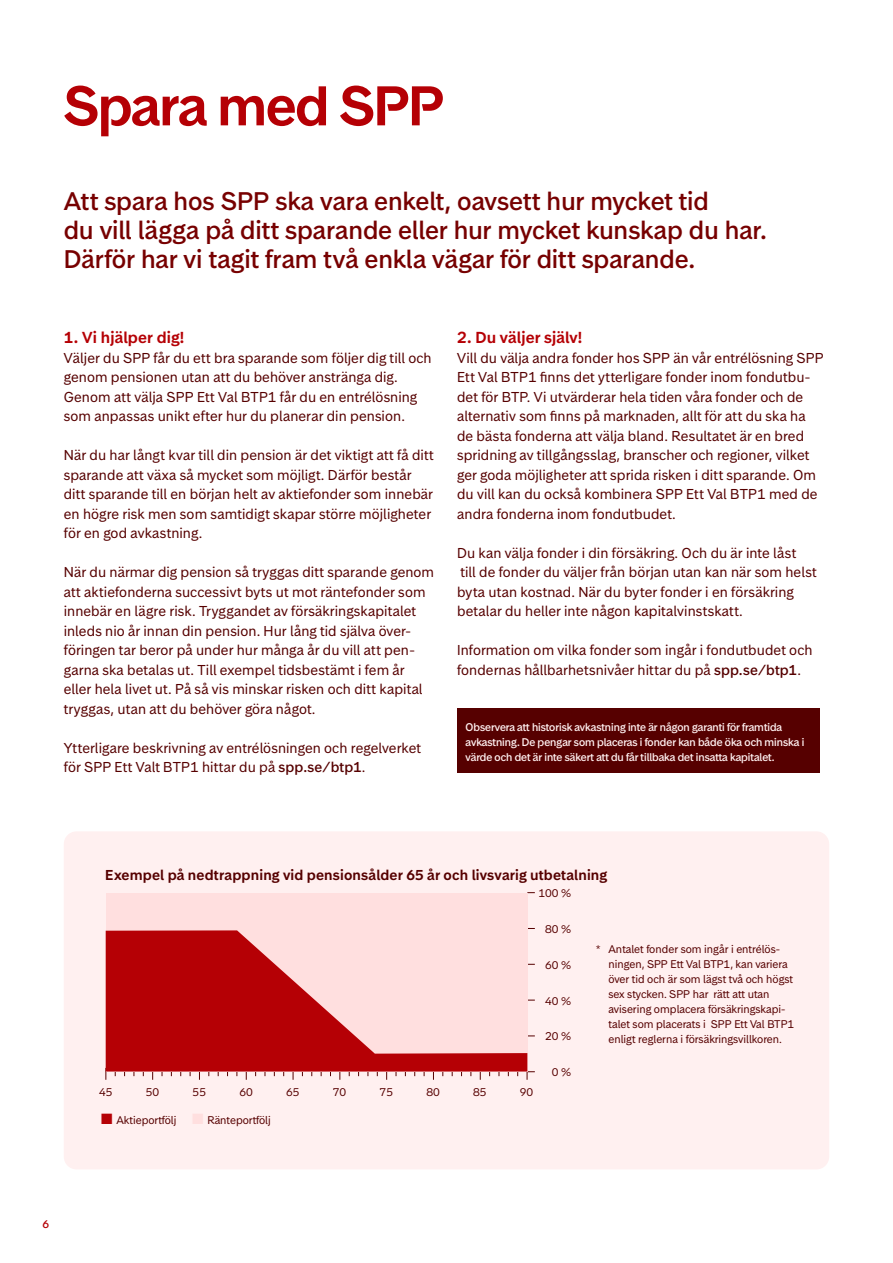
<style>
.page{position:relative;width:893px;height:1263px;background:#fff}
.page>*{position:absolute;margin:0;border:0;box-sizing:border-box;transform-origin:0 0}
.Rubrik-1-inlaga-2024{font:600 52.5px "Storebrand Display";letter-spacing:-.015em;color:#b50005}
.Ingress-16pt-2024{font:500 24px/28.8px "Storebrand Text";letter-spacing:-.005em;color:#700}
.Mellanrubrik-1-2024{font:600 15px "Storebrand Text";letter-spacing:.005em;color:#b50005}
.Brödtext-2-u-avstånd-2024{font:13.5px/19.5px "Storebrand Text";letter-spacing:.005em;color:#560000}
.Mellanrubrik-2-2024{font:600 13.5px "Storebrand Text";letter-spacing:.01em;color:#560000}
.Fotnot-7_10-2024{font:10.5px/15px "Storebrand Text";color:#560000}
._2021_Fotnot_diagramtext_bildtext_7_10{font:500 10.5px/15px "Storebrand Display";color:#fff0f0}
.Mentors_namn_diagramrubrik_8_10{font:10.5px "Storebrand Text";color:#560000}
.t1{font:500 10.5px "Storebrand Text";color:#b50005}
.s1{font-weight:500}
.s2{color:#b50005}
.s3{color:#ffdfdf}
</style>
<div class="page">
<div style="left:64px;top:831px;width:765px;height:338px;background:#fff0f0;border-radius:13px"></div>
<div style="left:457px;top:708px;width:362px;height:64px;background:#560000"></div>
<svg style="left:527px;top:1068px;width:8px;height:12px"></svg>
<div style="left:106px;top:893px;width:421px;height:178px;background:#ffdfdf"></div>
<svg style="left:106px;top:930px;width:421px;height:141px;fill:#b50005"></svg>
<p class="Rubrik-1-inlaga-2024" style="left:64px;top:71px;width:382px">Spara med SPP</p>
<p class="Ingress-16pt-2024" style="left:64px;top:187px;width:705px">Att spara hos SPP ska vara enkelt, oavsett hur mycket tid<br>du vill lägga på ditt sparande eller hur mycket kunskap du har.<br>Därför har vi tagit fram två enkla vägar för ditt sparande.</p>
<p class="Mellanrubrik-1-2024" style="left:64px;top:327px;width:122px">1. Vi hjälper dig!</p>
<p class="Brödtext-2-u-avstånd-2024" style="left:64px;top:348px;width:369px">Väljer du SPP får du ett bra sparande som följer dig till och genom pensionen utan att du behöver anstränga dig.<br>Genom att välja SPP Ett Val BTP1 får du en entrélösning som anpassas unikt efter hur du planerar din pension.</p>
<p class="Brödtext-2-u-avstånd-2024" style="left:64px;top:445px;width:371px">När du har långt kvar till din pension är det viktigt att få ditt sparande att växa så mycket som möjligt. Därför består ditt sparande till en början helt av aktiefonder som innebär en högre risk men som samtidigt skapar större möjligheter för en god avkastning.</p>
<p class="Brödtext-2-u-avstånd-2024" style="left:64px;top:562px;width:372px">När du närmar dig pension så tryggas ditt sparande genom att aktiefonderna successivt byts ut mot räntefonder som innebär en lägre risk. Tryggandet av försäkringskapitalet inleds nio år innan din pension. Hur lång tid själva över&shy;föringen tar beror på under hur många år du vill att pen&shy;garna ska betalas ut. Till exempel tidsbestämt i fem år eller hela livet ut. På så vis minskar risken och ditt kapital tryggas, utan att du behöver göra något.</p>
<p class="Brödtext-2-u-avstånd-2024" style="left:64px;top:738px;width:359px">Ytterligare beskrivning av entrélösningen och regelverket för SPP Ett Valt BTP1 hittar du på <span class="s1">spp.se/btp1</span>.</p>
<p class="Mellanrubrik-1-2024" style="left:457px;top:327px;width:127px">2. Du väljer själv!</p>
<p class="Brödtext-2-u-avstånd-2024" style="left:457px;top:348px;width:368px">Vill du välja andra fonder hos SPP än vår entrélösning SPP Ett Val BTP1 finns det ytterligare fonder inom fondutbu&shy;det för BTP. Vi utvärderar hela tiden våra fonder och de alternativ som finns på marknaden, allt för att du ska ha de bästa fonderna att välja bland. Resultatet är en bred spridning av tillgångsslag, branscher och regioner, vilket ger goda möjligheter att sprida risken i ditt sparande. Om du vill kan du också kombinera SPP Ett Val BTP1 med de andra fonderna inom fondutbudet.</p>
<p class="Brödtext-2-u-avstånd-2024" style="left:457px;top:543px;width:361px">Du kan välja fonder i din försäkring. Och du är inte låst<br>till de fonder du väljer från början utan kan när som helst byta utan kostnad. När du byter fonder i en försäkring betalar du heller inte någon kapitalvinstskatt.</p>
<p class="Brödtext-2-u-avstånd-2024" style="left:457px;top:640px;width:357px">Information om vilka fonder som ingår i fondutbudet och fondernas hållbarhetsnivåer hittar du på <span class="s1">spp.se/btp1</span>.</p>
<p class="_2021_Fotnot_diagramtext_bildtext_7_10" style="left:466px;top:719px;width:340px">Observera att historisk avkastning inte är någon garanti för framtida avkastning. De pengar som placeras i fonder kan både öka och minska i värde och det är inte säkert att du får tillbaka det insatta kapitalet.</p>
<p class="Mellanrubrik-2-2024" style="left:105px;top:865px;width:503px">Exempel på nedtrappning vid pensionsålder 65 år och livsvarig utbetalning</p>
<p class="Fotnot-7_10-2024" style="left:538px;top:886px;width:34px">100 %</p>
<p class="Fotnot-7_10-2024" style="left:545px;top:921px;width:28px">80 %</p>
<p class="Fotnot-7_10-2024" style="left:545px;top:957px;width:28px">60 %</p>
<p class="Fotnot-7_10-2024" style="left:545px;top:993px;width:28px">40 %</p>
<p class="Fotnot-7_10-2024" style="left:545px;top:1029px;width:28px">20 %</p>
<p class="Fotnot-7_10-2024" style="left:99px;top:1084px;width:15px">45</p>
<p class="Fotnot-7_10-2024" style="left:146px;top:1084px;width:15px">50</p>
<p class="Fotnot-7_10-2024" style="left:193px;top:1084px;width:15px">55</p>
<p class="Fotnot-7_10-2024" style="left:239px;top:1084px;width:15px">60</p>
<p class="Fotnot-7_10-2024" style="left:286px;top:1084px;width:15px">65</p>
<p class="Fotnot-7_10-2024" style="left:333px;top:1084px;width:15px">70</p>
<p class="Fotnot-7_10-2024" style="left:380px;top:1084px;width:15px">75</p>
<p class="Fotnot-7_10-2024" style="left:426px;top:1084px;width:15px">80</p>
<p class="Fotnot-7_10-2024" style="left:473px;top:1084px;width:15px">85</p>
<p class="Fotnot-7_10-2024" style="left:520px;top:1084px;width:15px">90</p>
<p class="Mentors_namn_diagramrubrik_8_10" style="left:101px;top:1112px;width:171px"><span class="s2">■</span> Aktieportfölj <span class="s3">■</span> Ränteportfölj</p>
<p class="Fotnot-7_10-2024" style="left:552px;top:1064px;width:21px">0 %</p>
<p class="Fotnot-7_10-2024" style="left:608px;top:941px;width:187px;text-indent:-13px">* Antalet fonder som ingår i entrélös&shy;ningen, SPP Ett Val BTP1, kan variera över tid och är som lägst två och högst sex stycken. SPP har rätt att utan avisering omplacera försäkringskapi&shy;talet som placerats i SPP Ett Val BTP1 enligt reglerna i försäkringsvillkoren.</p>
<p class="t1" style="left:43px;top:1217px;width:8px">6</p>
</div>
